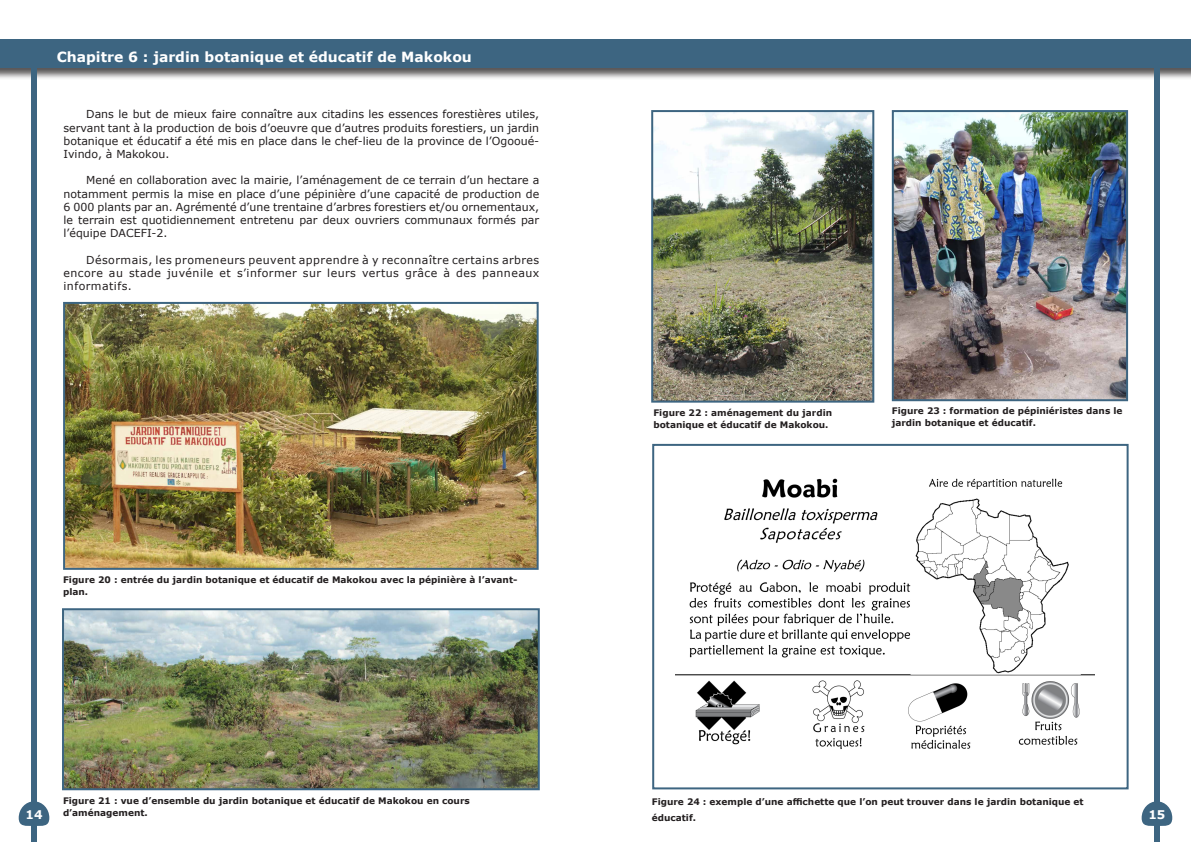
<style>
.page{position:relative;width:1191px;height:842px;background:#fff}
.page>*{position:absolute;margin:0;border:0;box-sizing:border-box;transform-origin:0 0}
.t1{font:700 14px "Verdana";color:#fff}
.t2{font:700 12px "Verdana";color:#fff}
.t3{font:11px/13.2px "Verdana";color:#231f20;text-align:justify}
.t4{font:700 9px/12px "Verdana";color:#231f20}
</style>
<div class="page">
<svg style="left:19px;top:801px;width:30px;height:25px"></svg>
<div style="left:0;top:39px;width:1191px;height:41px;background:#231f20;opacity:.75"></div>
<div style="left:0;top:40px;width:1191px;height:28px;background:#3d6581"></div>
<div style="left:31px;top:66px;width:6px;height:776px;background:#3d6581"></div>
<svg style="left:1141px;top:801px;width:31px;height:26px"></svg>
<div style="left:1154px;top:67px;width:5px;height:775px;background:#3d6581"></div>
<img style="left:66px;top:305px;width:469px;height:262px">
<div style="left:63px;top:302px;width:475px;height:268px;border:2px solid #3d6581"></div>
<img style="left:654px;top:113px;width:217px;height:287px">
<div style="left:651px;top:110px;width:223px;height:293px;border:2px solid #3d6581"></div>
<img style="left:65px;top:611px;width:472px;height:176px">
<div style="left:62px;top:608px;width:478px;height:182px;border:2px solid #3d6581"></div>
<img style="left:894px;top:113px;width:231px;height:285px">
<div style="left:891px;top:110px;width:237px;height:291px;border:2px solid #3d6581"></div>
<img style="left:675px;top:478px;width:420px;height:271px">
<div style="left:652px;top:444px;width:476px;height:345px;border:2px solid #3d6581"></div>
<p class="t1" style="left:57px;top:47px;width:417px">Chapitre 6 : jardin botanique et éducatif de Makokou</p>
<p class="t3" style="left:63px;top:108px;width:477px;text-indent:23px">Dans le but de mieux faire connaître aux citadins les essences forestières utiles, servant tant à la production de bois d’oeuvre que d’autres produits forestiers, un jardin botanique et éducatif a été mis en place dans le chef-lieu de la province de l’Ogooué-Ivindo, à Makokou.</p>
<p class="t3" style="left:63px;top:174px;width:477px;text-indent:23px">Mené en collaboration avec la mairie, l’aménagement de ce terrain d’un hectare a notamment permis la mise en place d’une pépinière d’une capacité de production de 6 000 plants par an. Agrémenté d’une trentaine d’arbres forestiers et/ou ornementaux, le terrain est quotidiennement entretenu par deux ouvriers communaux formés par l’équipe DACEFI-2.</p>
<p class="t3" style="left:63px;top:253px;width:477px;text-indent:23px">Désormais, les promeneurs peuvent apprendre à y reconnaître certains arbres encore au stade juvénile et s’informer sur leurs vertus grâce à des panneaux informatifs.</p>
<p class="t4" style="left:63px;top:573px;width:456px">Figure 20 : entrée du jardin botanique et éducatif de Makokou avec la pépinière à l’avant&shy;plan.</p>
<p class="t4" style="left:653px;top:406px;width:180px">Figure 22 : aménagement du jardin botanique et éducatif de Makokou.</p>
<p class="t4" style="left:891px;top:404px;width:232px">Figure 23 : formation de pépiniéristes dans le jardin botanique et éducatif.</p>
<p class="t4" style="left:63px;top:794px;width:408px">Figure 21 : vue d’ensemble du jardin botanique et éducatif de Makokou en cours d’aménagement.</p>
<p class="t4" style="left:652px;top:794px;width:433px;line-height:16px">Figure 24 : exemple d’une affichette que l’on peut trouver dans le jardin botanique et éducatif.</p>
<p class="t2" style="left:25px;top:806px;width:19px">14</p>
<p class="t2" style="left:1148px;top:806px;width:19px">15</p>
</div>
